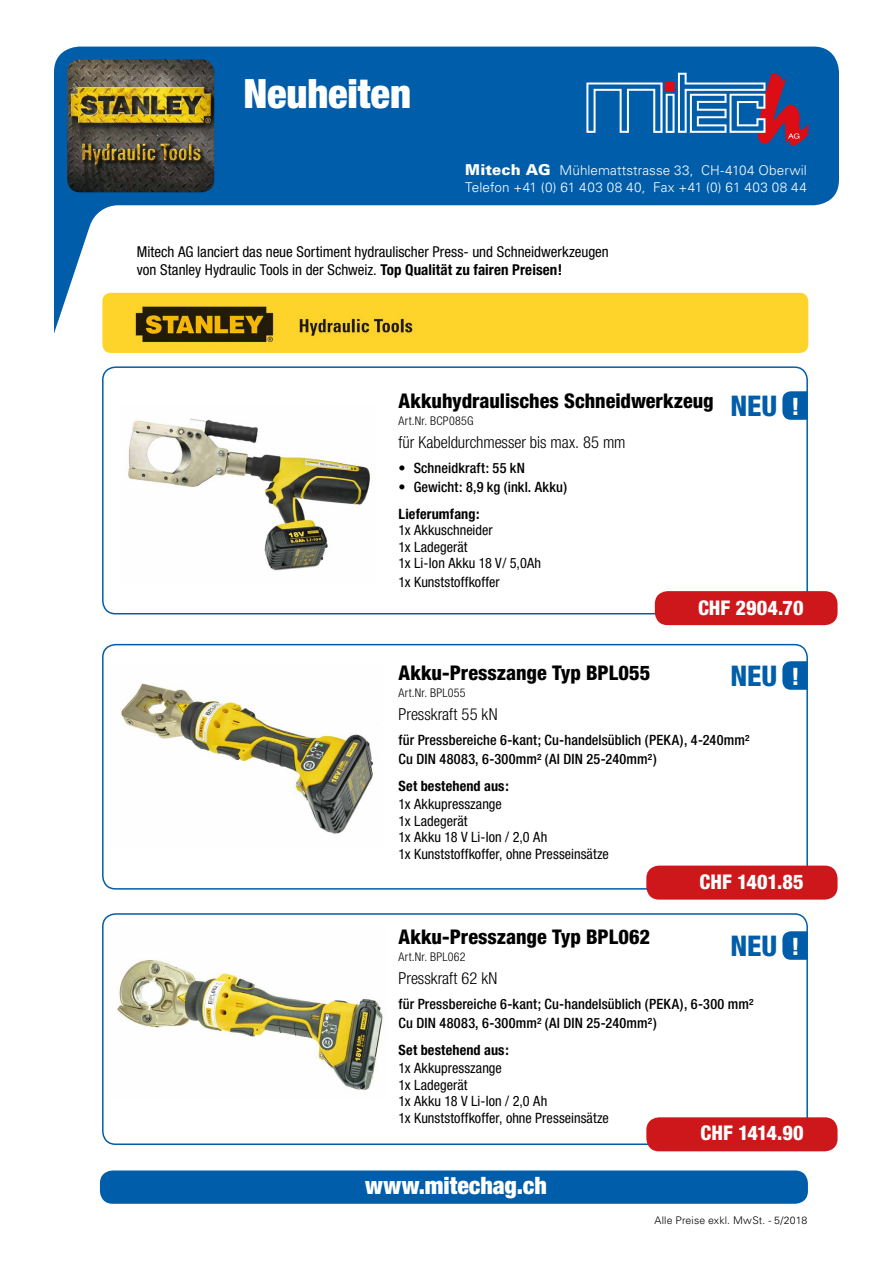
<style>
.page{position:relative;width:893px;height:1263px;background:#fff}
.page>*{position:absolute;margin:0;border:0;box-sizing:border-box;transform-origin:0 0}
.t1{font:900 condensed 40.5px "Helvetica Neue";letter-spacing:-.005em;color:#fff}
.t2{font:800 condensed 28.5px "Helvetica Neue";letter-spacing:-.005em;color:#005da9}
.t3{font:900 condensed 24px "Helvetica Neue";color:#fff}
.t4{font:800 condensed 20.25px "Helvetica Neue";color:#000}
.t5{font:800 condensed 20.25px "Helvetica Neue";color:#fff}
.t6{font:800 condensed 20.25px "Helvetica Neue";letter-spacing:-.02em;color:#fff}
.t7{font:300 condensed 16.5px "Helvetica Neue";color:#000}
.t8{font:condensed 15px/18px "Helvetica Neue";color:#000}
.t9{font:condensed 14.25px/16.5px "Helvetica Neue";letter-spacing:.005em;color:#000}
.t10{font:500 condensed 14.25px/18.6px "Helvetica Neue";letter-spacing:.01em;color:#000}
.t11{font:700 condensed 14.25px "Helvetica Neue";letter-spacing:.01em;color:#000}
.t12{font:300 13.5px/16.5px "Univers";letter-spacing:.005em;color:#fff}
.t13{font:300 condensed 12px "Helvetica Neue";letter-spacing:.025em;color:#000}
.t14{font:300 10.5px "Univers";letter-spacing:.01em;color:#000}
.s1{font-weight:900;font-size:15px}
.s2{font-weight:700}
.s3{font-size:24px;color:#fff}
</style>
<div class="page">
<div style="left:100px;top:1170px;width:708px;height:34px;background:#005da9;border-radius:13px"></div>
<svg style="left:54px;top:47px;width:785px;height:287px;fill:#005da9"></svg>
<svg style="left:586px;top:73px;width:224px;height:73px;background:#4671a8"></svg>
<div style="left:102px;top:366px;width:706px;height:248px;border:2px solid #005da9;border-radius:13px"></div>
<svg style="left:782px;top:391px;width:25px;height:29px"></svg>
<svg style="left:782px;top:661px;width:23px;height:29px"></svg>
<svg style="left:782px;top:931px;width:23px;height:29px"></svg>
<div style="left:102px;top:644px;width:706px;height:246px;border:2px solid #005da9;border-radius:13px"></div>
<div style="left:102px;top:913px;width:706px;height:232px;border:2px solid #005da9;border-radius:13px"></div>
<img style="left:126px;top:418px;width:245px;height:153px">
<img style="left:121px;top:683px;width:252px;height:151px">
<img style="left:117px;top:959px;width:267px;height:132px">
<div style="left:655px;top:591px;width:182px;height:34px;background:#cd171a;border-radius:13px"></div>
<div style="left:646px;top:865px;width:191px;height:35px;background:#cd171a;border-radius:13px"></div>
<div style="left:646px;top:1117px;width:191px;height:34px;background:#cd171a;border-radius:13px"></div>
<img style="left:67px;top:59px;width:147px;height:133px">
<img style="left:102px;top:293px;width:706px;height:60px">
<h1 class="t1" style="left:243px;top:69px;width:169px">Neuheiten</h1>
<p class="t12" style="left:465px;top:162px;width:343px"><span class="s1">Mitech AG</span> Mühlemattstrasse 33, CH-4104 Oberwil<br>Telefon +41 (0) 61 403 08 40, Fax +41 (0) 61 403 08 44</p>
<p class="t8" style="left:137px;top:243px;width:474px">Mitech AG lanciert das neue Sortiment hydraulischer Press- und Schneidwerkzeugen von Stanley Hydraulic Tools in der Schweiz. <span class="s2">Top Qualität zu fairen Preisen!</span></p>
<h3 class="t4" style="left:399px;top:389px;width:317px">Akkuhydraulisches Schneidwerkzeug</h3>
<p class="t13" style="left:399px;top:414px;width:76px">Art.Nr. BCP085G</p>
<p class="t7" style="left:399px;top:433px;width:228px">für Kabeldurchmesser bis max. 85 mm</p>
<p class="t10" style="left:399px;top:458px;width:128px">• Schneidkraft: 55 kN</p>
<p class="t10" style="left:399px;top:477px;width:170px">• Gewicht: 8,9 kg (inkl. Akku)</p>
<p class="t11" style="left:399px;top:505px;width:83px">Lieferumfang:</p>
<p class="t9" style="left:399px;top:522px;width:144px">1x Akkuschneider<br>1x Ladegerät<br>1x Li-Ion Akku 18 V/ 5,0Ah</p>
<p class="t9" style="left:399px;top:574px;width:103px">1x Kunststoffkoffer</p>
<h2 class="t2" style="left:730px;top:388px;width:71px">NEU <span class="s3">!</span></h2>
<h3 class="t5" style="left:698px;top:595px;width:107px">CHF 2904.70</h3>
<h3 class="t4" style="left:399px;top:660px;width:253px">Akku-Presszange Typ BPL055</h3>
<p class="t13" style="left:399px;top:685px;width:69px">Art.Nr. BPL055</p>
<p class="t7" style="left:399px;top:705px;width:100px">Presskraft 55 kN</p>
<p class="t10" style="left:399px;top:730px;width:352px">für Pressbereiche 6-kant; Cu-handelsüblich (PEKA), 4-240mm²<br>Cu DIN 48083, 6-300mm² (Al DIN 25-240mm²)</p>
<p class="t11" style="left:399px;top:777px;width:112px">Set bestehend aus:</p>
<p class="t9" style="left:399px;top:796px;width:212px">1x Akkupresszange<br>1x Ladegerät<br>1x Akku 18 V Li-Ion / 2,0 Ah<br>1x Kunststoffkoffer, ohne Presseinsätze</p>
<h2 class="t2" style="left:730px;top:658px;width:71px">NEU <span class="s3">!</span></h2>
<h3 class="t5" style="left:699px;top:869px;width:106px">CHF 1401.85</h3>
<h3 class="t4" style="left:399px;top:924px;width:253px">Akku-Presszange Typ BPL062</h3>
<p class="t13" style="left:399px;top:949px;width:69px">Art.Nr. BPL062</p>
<p class="t7" style="left:399px;top:968px;width:100px">Presskraft 62 kN</p>
<p class="t10" style="left:399px;top:994px;width:356px">für Pressbereiche 6-kant; Cu-handelsüblich (PEKA), 6-300 mm²<br>Cu DIN 48083, 6-300mm² (Al DIN 25-240mm²)</p>
<p class="t11" style="left:399px;top:1041px;width:112px">Set bestehend aus:</p>
<p class="t9" style="left:399px;top:1060px;width:212px">1x Akkupresszange<br>1x Ladegerät<br>1x Akku 18 V Li-Ion / 2,0 Ah<br>1x Kunststoffkoffer, ohne Presseinsätze</p>
<h2 class="t2" style="left:730px;top:928px;width:71px">NEU <span class="s3">!</span></h2>
<h3 class="t6" style="left:700px;top:1121px;width:105px">CHF 1414.90</h3>
<h3 class="t3" style="left:365px;top:1171px;width:183px">www.mitechag.ch</h3>
<p class="t14" style="left:654px;top:1213px;width:154px">Alle Preise exkl. MwSt. - 5/2018</p>
</div>
